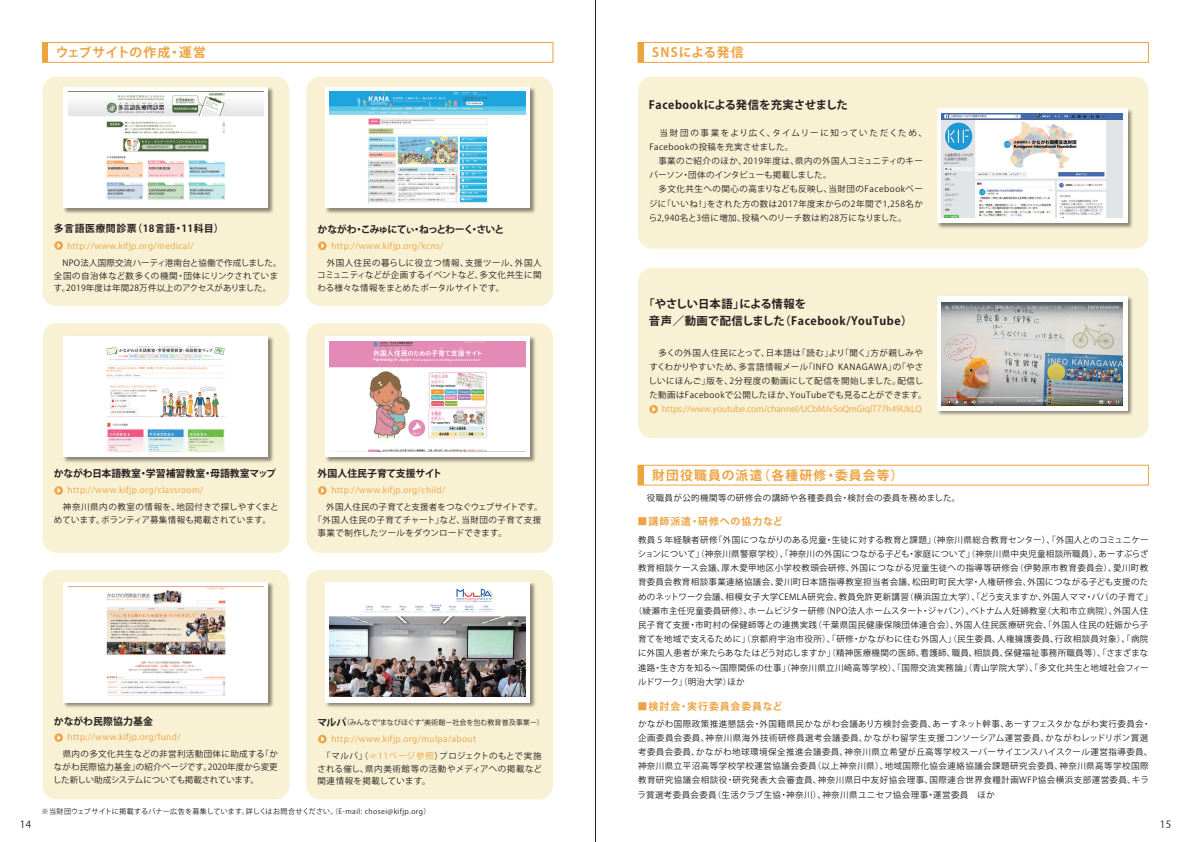
<style>
.page{position:relative;width:1191px;height:842px;background:#fff}
.page>*{position:absolute;margin:0;border:0;box-sizing:border-box;transform-origin:0 0}
.t1{font:700 12.8px "Koz Go Pr 6 N";letter-spacing:.09em;color:#eea341}
.t2{font:700 12.8px "Koz Go Pr 6 N";letter-spacing:.02em;color:#eea341}
.t3{font:700 11.3px/17px "Koz Go Pr 6 N";letter-spacing:.03em;color:#231f20}
.t4{font:700 9.9px "Koz Go Pr 6 N";letter-spacing:-.005em;color:#231f20}
.t5{font:700 9.9px "Koz Go Pr 6 N";letter-spacing:.095em;color:#eea341}
.t6{font:700 9.9px "Koz Go Pr 6 N";letter-spacing:-.1em;color:#231f20}
.t7{font:700 9.9px "Koz Go Pr 6 N";letter-spacing:.05em;color:#231f20}
.t8{font:9.9px "Koz Go Pr 6 N";color:#231f20}
.t9{font:8.5px/14.2px "Koz Go Pr 6 N";letter-spacing:.04em;color:#231f20}
.t10{font:8.5px/17px "Koz Go Pr 6 N";letter-spacing:.05em;color:#eea341}
.t11{font:8.5px "Koz Go Pr 6 N";letter-spacing:.005em;color:#eea341}
.t12{font:8.5px/12.8px "Koz Go Pr 6 N";letter-spacing:.02em;color:#231f20}
.t13{font:8.5px "Koz Go Pr 6 N";letter-spacing:.015em;color:#231f20}
.t14{font:8.5px "Koz Go Pr 6 N";letter-spacing:.06em;color:#231f20}
.t15{font:8.5px "Koz Go Pr 6 N";letter-spacing:.01em;color:#231f20}
.t16{font:7.1px "Koz Go Pr 6 N";letter-spacing:.05em;color:#231f20}
.t17{font:7.1px "Koz Go Pr 6 N";letter-spacing:.015em;color:#231f20}
.s1{font-weight:700;font-size:9.9px}
.s2{color:#231f20}
</style>
<div class="page">
<div style="left:43px;top:77px;width:246px;height:229px;background:#f9f1d4;border-radius:14px"></div>
<div style="left:306px;top:77px;width:247px;height:229px;background:#f9f1d4;border-radius:14px"></div>
<div style="left:638px;top:77px;width:510px;height:172px;background:#f9f1d4;border-radius:14px"></div>
<div style="left:638px;top:268px;width:510px;height:170px;background:#f9f1d4;border-radius:14px"></div>
<div style="left:43px;top:323px;width:246px;height:230px;background:#f9f1d4;border-radius:14px"></div>
<div style="left:306px;top:323px;width:247px;height:230px;background:#f9f1d4;border-radius:14px"></div>
<div style="left:43px;top:570px;width:246px;height:229px;background:#f9f1d4;border-radius:14px"></div>
<div style="left:306px;top:570px;width:247px;height:229px;background:#f9f1d4;border-radius:14px"></div>
<img style="left:326px;top:87px;width:210px;height:127px">
<div style="left:325px;top:87px;width:205px;height:121px;background:#fff"></div>
<img style="left:330px;top:92px;width:195px;height:110px">
<img style="left:63px;top:87px;width:211px;height:127px">
<div style="left:64px;top:87px;width:204px;height:121px;background:#fff"></div>
<img style="left:68px;top:92px;width:196px;height:108px">
<img style="left:326px;top:336px;width:210px;height:127px">
<div style="left:325px;top:336px;width:205px;height:121px;background:#fff"></div>
<img style="left:330px;top:341px;width:195px;height:110px">
<img style="left:63px;top:336px;width:211px;height:127px">
<div style="left:64px;top:336px;width:204px;height:121px;background:#fff"></div>
<img style="left:106px;top:346px;width:119px;height:105px">
<img style="left:325px;top:582px;width:211px;height:126px">
<div style="left:325px;top:582px;width:205px;height:120px;background:#fff"></div>
<img style="left:330px;top:588px;width:195px;height:109px">
<img style="left:63px;top:582px;width:211px;height:126px">
<div style="left:64px;top:582px;width:204px;height:120px;background:#fff"></div>
<img style="left:68px;top:586px;width:196px;height:110px">
<img style="left:937px;top:108px;width:196px;height:120px">
<div style="left:936px;top:109px;width:191px;height:114px;background:#fff"></div>
<img style="left:941px;top:114px;width:181px;height:104px">
<img style="left:937px;top:296px;width:196px;height:119px">
<svg style="left:937px;top:296px;width:190px;height:114px;background:#e7e8e8"></svg>
<img style="left:941px;top:303px;width:181px;height:102px">
<div style="left:42px;top:42px;width:511px;height:21px;border:1px solid #eea341"></div>
<div style="left:43px;top:43px;width:5px;height:19px;background:#eea341"></div>
<div style="left:637px;top:42px;width:512px;height:21px;border:1px solid #eea341"></div>
<div style="left:638px;top:43px;width:5px;height:19px;background:#eea341"></div>
<div style="left:637px;top:465px;width:512px;height:21px;border:1px solid #eea341"></div>
<div style="left:638px;top:465px;width:5px;height:20px;background:#eea341"></div>
<svg style="left:54px;top:241px;width:9px;height:9px"></svg>
<svg style="left:57px;top:243px;width:4px;height:5px"></svg>
<svg style="left:318px;top:242px;width:9px;height:8px"></svg>
<svg style="left:321px;top:243px;width:3px;height:6px"></svg>
<svg style="left:318px;top:486px;width:9px;height:9px"></svg>
<svg style="left:321px;top:488px;width:3px;height:5px"></svg>
<svg style="left:54px;top:733px;width:9px;height:9px"></svg>
<svg style="left:57px;top:735px;width:4px;height:5px"></svg>
<svg style="left:318px;top:735px;width:9px;height:8px"></svg>
<svg style="left:321px;top:736px;width:3px;height:6px"></svg>
<svg style="left:54px;top:486px;width:9px;height:9px"></svg>
<svg style="left:57px;top:488px;width:4px;height:5px"></svg>
<div style="left:649px;top:405px;width:9px;height:8px;background:#eea341;border-radius:50%"></div>
<svg style="left:652px;top:406px;width:4px;height:6px"></svg>
<hr style="left:595px;top:0;width:1px;height:842px;background:#231f20">
<h1 class="t2" style="left:56px;top:45px;width:152px">ウェブサイトの作成・運営</h1>
<h1 class="t1" style="left:652px;top:45px;width:93px">SNSによる発信</h1>
<p class="t7" style="left:54px;top:223px;width:171px">多言語医療問診票（18言語・11科目）</p>
<p class="t10" style="left:67px;top:237px;width:128px">http://www.kifjp.org/medical/</p>
<p class="t9" style="left:54px;top:256px;width:229px;line-height:12.8px">　NPO法人国際交流ハーティ港南台と協働で作成しました。全国の自治体など数多くの機関・団体にリンクされています。2019年度は年間28万件以上のアクセスがありました。</p>
<p class="t6" style="left:317px;top:224px;width:188px">かながわ・こみゅにてぃ・ねっとわーく・さいと</p>
<p class="t10" style="left:317px;top:237px;width:127px">　 http://www.kifjp.org/kcns/</p>
<p class="t9" style="left:317px;top:256px;width:226px;line-height:12.8px;text-align:justify">　外国人住民の暮らしに役立つ情報、支援ツール、外国人コミュニティなどが企画するイベントなど、多文化共生に関わる様々な情報をまとめたポータルサイトです。</p>
<p class="t4" style="left:54px;top:468px;width:224px">かながわ日本語教室・学習補習教室・母語教室マップ</p>
<p class="t10" style="left:54px;top:482px;width:151px">　 http://www.kifjp.org/classroom/</p>
<p class="t12" style="left:54px;top:501px;width:226px">　神奈川県内の教室の情報を、地図付きで探しやすくまとめています。ボランティア募集情報も掲載されています。</p>
<p class="t4" style="left:317px;top:468px;width:126px">外国人住民子育て支援サイト</p>
<p class="t10" style="left:317px;top:482px;width:129px">　 http://www.kifjp.org/child/</p>
<p class="t13" style="left:317px;top:502px;width:227px">　外国人住民の子育てと支援者をつなぐウェブサイトです。</p>
<p class="t14" style="left:313px;top:515px;width:229px">「外国人住民の子育てチャート」など、当財団の子育て支援</p>
<p class="t9" style="left:317px;top:526px;width:191px">事業で制作したツールをダウンロードできます。</p>
<p class="t4" style="left:54px;top:715px;width:101px">かながわ民際協力基金</p>
<p class="t10" style="left:54px;top:729px;width:128px">　 http://www.kifjp.org/fund/</p>
<p class="t9" style="left:53px;top:748px;width:226px;line-height:12.8px;text-align:justify">　県内の多文化共生などの非営利活動団体に助成する「かながわ民際協力基金」の紹介ページです。2020年度から変更した新しい助成システムについても掲載されています。</p>
<p class="t17" style="left:317px;top:718px;width:228px"><span class="s1">マルパ</span>（みんなで“まなびほぐす”美術館ー社会を包む教育普及事業ー）</p>
<p class="t10" style="left:322px;top:730px;width:221px;text-indent:-5px">　 http://www.kifjp.org/mulpa/about<br><span class="s2">「マルパ」（</span>☞11ページ参照<span class="s2">）プロジェクトのもとで実施</span></p>
<p class="t9" style="left:317px;top:762px;width:226px;line-height:12.8px">される催し、県内美術館等の活動やメディアへの掲載など関連情報を掲載しています。</p>
<p class="t16" style="left:41px;top:807px;width:390px">※当財団ウェブサイトに掲載するバナー広告を募集しています。詳しくはお問合せください。（E-mail: chosei@kifjp.org）</p>
<h2 class="t3" style="left:649px;top:96px;width:200px">Facebookによる発信を充実させました</h2>
<p class="t9" style="left:649px;top:126px;width:280px">　当財団の事業をより広く、タイムリーに知っていただくため、Facebookの投稿を充実させました。<br>　事業のご紹介のほか、2019年度は、県内の外国人コミュニティのキーパーソン・団体のインタビューも掲載しました。<br>　多文化共生への関心の高まりなども反映し、当財団のFacebookページに「いいね！」をされた方の数は2017年度末からの2年間で1,258名から2,940名と3倍に増加、投稿へのリーチ数は約28万になりました。</p>
<h2 class="t3" style="left:649px;top:295px;width:265px;text-indent:-5px">「やさしい日本語」による情報を<br>音声／動画で配信しました（Facebook/YouTube）</h2>
<p class="t9" style="left:648px;top:345px;width:279px">　多くの外国人住民にとって、日本語は「読む」より「聞く」方が親しみやすくわかりやすいため、多言語情報メール「INFO KANAGAWA」の「やさしいにほんご」版を、2分程度の動画にして配信を開始しました。配信した動画はFacebookで公開したほか、YouTubeでも見ることができます。</p>
<p class="t11" style="left:649px;top:404px;width:274px">　 https://www.youtube.com/channel/UCbMJv5oQmGiqlT77h49UkLQ</p>
<h1 class="t1" style="left:652px;top:468px;width:253px">財団役職員の派遣（各種研修・委員会等）</h1>
<p class="t5" style="left:637px;top:516px;width:147px">■講師派遣・研修への協力など</p>
<p class="t9" style="left:638px;top:491px;width:324px">　役職員が公的機関等の研修会の講師や各種委員会・検討会の委員を務めました。</p>
<p class="t9" style="left:638px;top:533px;width:512px">教員５年経験者研修「外国につながりのある児童・生徒に対する教育と課題」（神奈川県総合教育センター）、「外国人とのコミュニケー</p>
<p class="t9" style="left:638px;top:547px;width:512px">ションについて」（神奈川県警察学校）、「神奈川の外国につながる子ども・家庭について」（神奈川県中央児童相談所職員）、あーすぷらざ</p>
<p class="t9" style="left:638px;top:561px;width:512px">教育相談ケース会議、厚木愛甲地区小学校教頭会研修、外国につながる児童生徒への指導等研修会（伊勢原市教育委員会）、愛川町教</p>
<p class="t9" style="left:638px;top:575px;width:512px">育委員会教育相談事業連絡協議会、愛川町日本語指導教室担当者会議、松田町町民大学・人権研修会、外国につながる子ども支援のた</p>
<p class="t9" style="left:638px;top:590px;width:516px">めのネットワーク会議、相模女子大学CEMLA研究会、教員免許更新講習（横浜国立大学）、「どう支えますか、外国人ママ・パパの子育て」</p>
<p class="t9" style="left:634px;top:604px;width:516px">（綾瀬市主任児童委員研修）、ホームビジター研修（NPO法人ホームスタート・ジャパン）、ベトナム人妊婦教室（大和市立病院）、外国人住</p>
<p class="t9" style="left:638px;top:618px;width:512px">民子育て支援・市町村の保健師等との連携実践（千葉県国民健康保険団体連合会）、外国人住民医療研究会、「外国人住民の妊娠から子</p>
<p class="t9" style="left:638px;top:632px;width:512px">育てを地域で支えるために」（京都府宇治市役所）、「研修・かながわに住む外国人」（民生委員、人権擁護委員、行政相談員対象）、「病院</p>
<p class="t9" style="left:638px;top:646px;width:512px">に外国人患者が来たらあなたはどう対応しますか」（精神医療機関の医師、看護師、職員、相談員、保健福祉事務所職員等）、「さまざまな</p>
<p class="t9" style="left:638px;top:660px;width:512px">進路・生き方を知る～国際関係の仕事」（神奈川県立川崎高等学校）、「国際交流実務論」（青山学院大学）、「多文化共生と地域社会フィー</p>
<p class="t15" style="left:638px;top:677px;width:108px">ルドワーク」（明治大学）ほか</p>
<p class="t5" style="left:637px;top:701px;width:146px">■検討会・実行委員会委員など</p>
<p class="t9" style="left:637px;top:716px;width:516px">かながわ国際政策推進懇話会・外国籍県民かながわ会議あり方検討会委員、あーすネット幹事、あーすフェスタかながわ実行委員会・企画委員会委員、神奈川県海外技術研修員選考会議委員、かながわ留学生支援コンソーシアム運営委員、かながわレッドリボン賞選考委員会委員、かながわ地球環境保全推進会議委員、神奈川県立希望が丘高等学校スーパーサイエンスハイスクール運営指導委員、神奈川県立平沼高等学校学校運営協議会委員（以上神奈川県）、地域国際化協会連絡協議会課題研究会委員、神奈川県高等学校国際教育研究協議会相談役・研究発表大会審査員、神奈川県日中友好協会理事、国際連合世界食糧計画WFP協会横浜支部運営委員、キララ賞選考委員会委員（生活クラブ生協・神奈川）、神奈川県ユニセフ協会理事・運営委員　ほか</p>
<p class="t8" style="left:20px;top:819px;width:13px">14</p>
<p class="t8" style="left:1159px;top:819px;width:13px">15</p>
</div>
